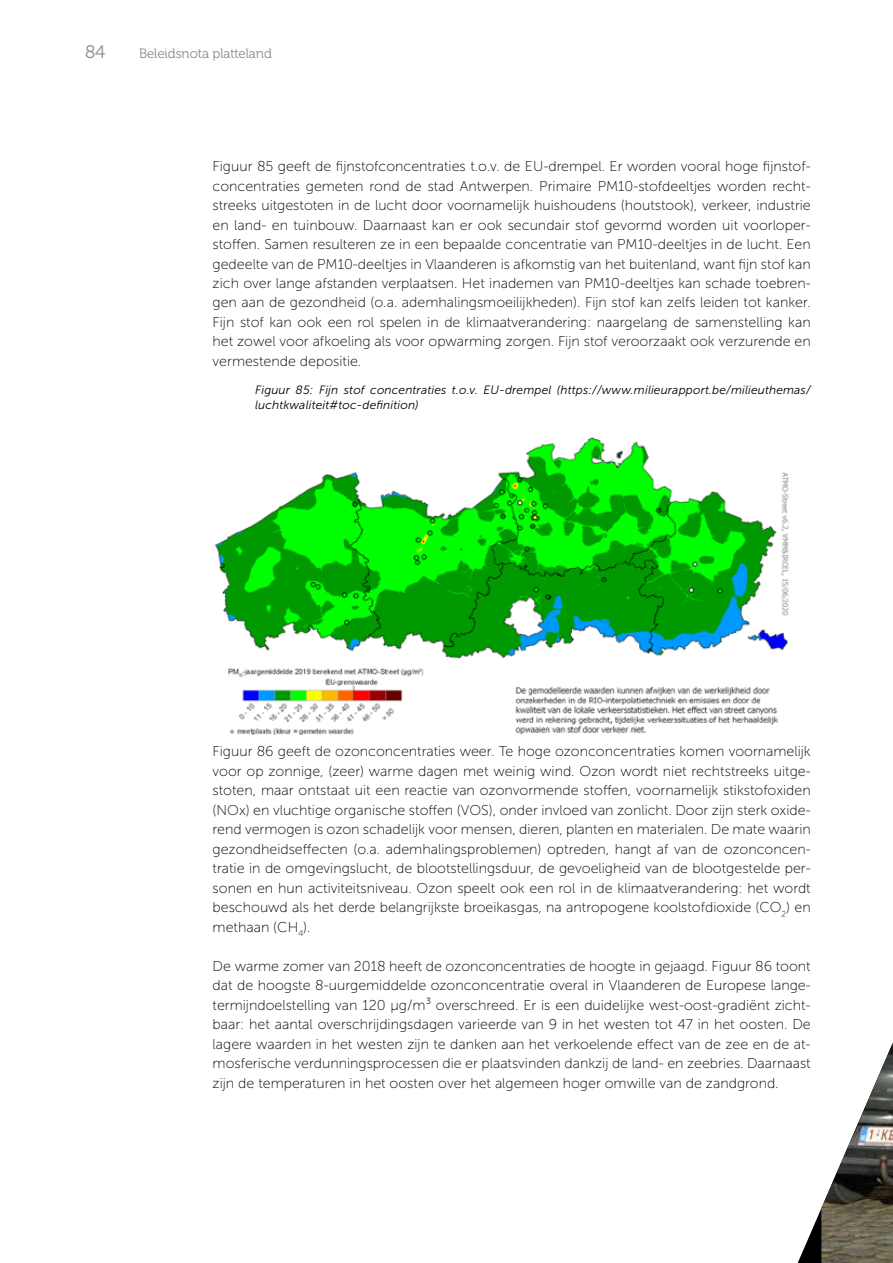
<style>
.page{position:relative;width:893px;height:1263px;background:#fff}
.page>*{position:absolute;margin:0;border:0;box-sizing:border-box;transform-origin:0 0}
.t1{font:18px "Museo Cyrl 300";color:#8b8b8a}
.t2{font:14.25px/19.5px "Museo Sans 100";color:#000;text-align:justify}
.t3{font:13.5px "Museo Cyrl 300";color:#8b8b8a}
.t4{font:italic 12px/15px "Museo Sans 300";letter-spacing:.01em;color:#000}
</style>
<div class="page">
<img style="left:215px;top:437px;width:574px;height:297px">
<svg style="left:798px;top:1209px;width:23px;height:54px"></svg>
<img style="left:821px;top:1042px;width:72px;height:221px">
<p class="t1" style="left:85px;top:42px;width:22px">84</p>
<p class="t3" style="left:139px;top:46px;width:134px">Beleidsnota platteland</p>
<p class="t2" style="left:213px;top:157px;width:600px">Figuur 85 geeft de fijnstofconcentraties t.o.v. de EU-drempel. Er worden vooral hoge fijnstof&shy;concentraties gemeten rond de stad Antwerpen. Primaire PM10-stofdeeltjes worden recht&shy;streeks uitgestoten in de lucht door voornamelijk huishoudens (houtstook), verkeer, industrie en land- en tuinbouw. Daarnaast kan er ook secundair stof gevormd worden uit voorloper&shy;stoffen. Samen resulteren ze in een bepaalde concentratie van PM10-deeltjes in de lucht. Een gedeelte van de PM10-deeltjes in Vlaanderen is afkomstig van het buitenland, want fijn stof kan zich over lange afstanden verplaatsen. Het inademen van PM10-deeltjes kan schade toebren&shy;gen aan de gezondheid (o.a. ademhalingsmoeilijkheden). Fijn stof kan zelfs leiden tot kanker.<br>Fijn stof kan ook een rol spelen in de klimaatverandering: naargelang de samenstelling kan het zowel voor afkoeling als voor opwarming zorgen. Fijn stof veroorzaakt ook verzurende en vermestende depositie.</p>
<p class="t4" style="left:255px;top:382px;width:557px">Figuur 85: Fijn stof concentraties t.o.v. EU-drempel (https://www.milieurapport.be/milieuthemas/ luchtkwaliteit#toc-definition)</p>
<p class="t2" style="left:213px;top:742px;width:600px">Figuur 86 geeft de ozonconcentraties weer. Te hoge ozonconcentraties komen voornamelijk voor op zonnige, (zeer) warme dagen met weinig wind. Ozon wordt niet rechtstreeks uitge&shy;stoten, maar ontstaat uit een reactie van ozonvormende stoffen, voornamelijk stikstofoxiden (NOx) en vluchtige organische stoffen (VOS), onder invloed van zonlicht. Door zijn sterk oxide&shy;rend vermogen is ozon schadelijk voor mensen, dieren, planten en materialen. De mate waarin gezondheidseffecten (o.a. ademhalingsproblemen) optreden, hangt af van de ozonconcen&shy;tratie in de omgevingslucht, de blootstellingsduur, de gevoeligheid van de blootgestelde per&shy;sonen en hun activiteitsniveau. Ozon speelt ook een rol in de klimaatverandering: het wordt beschouwd als het derde belangrijkste broeikasgas, na antropogene koolstofdioxide (CO<sub>2</sub>) en methaan (CH<sub>4</sub>).</p>
<p class="t2" style="left:213px;top:956px;width:600px">De warme zomer van 2018 heeft de ozonconcentraties de hoogte in gejaagd. Figuur 86 toont dat de hoogste 8-uurgemiddelde ozonconcentratie overal in Vlaanderen de Europese lange&shy;termijndoelstelling van 120 µg/m³ overschreed. Er is een duidelijke west-oost-gradiënt zicht&shy;baar: het aantal overschrijdingsdagen varieerde van 9 in het westen tot 47 in het oosten. De lagere waarden in het westen zijn te danken aan het verkoelende effect van de zee en de at&shy;mosferische verdunningsprocessen die er plaatsvinden dankzij de land- en zeebries. Daarnaast zijn de temperaturen in het oosten over het algemeen hoger omwille van de zandgrond.</p>
</div>
